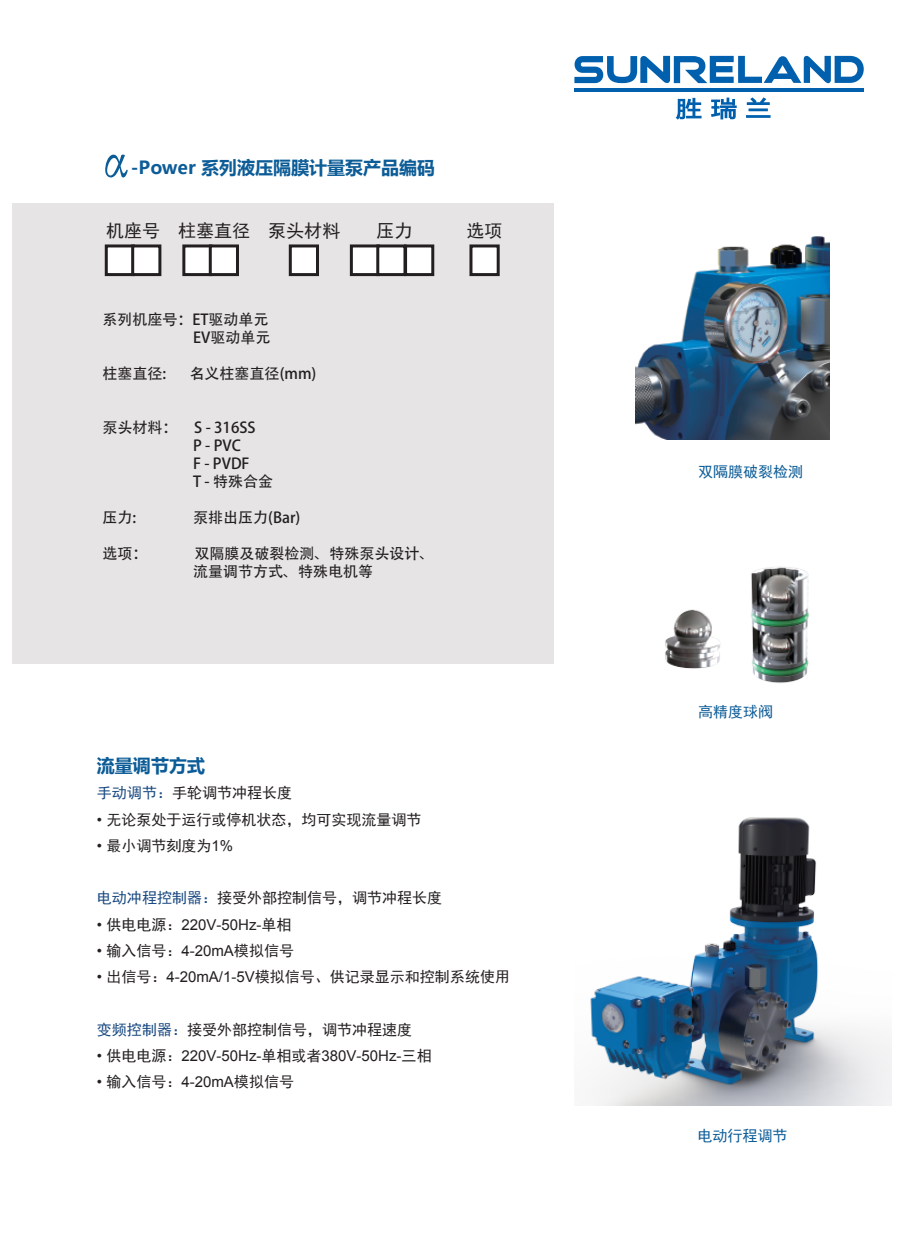
<style>
.page{position:relative;width:919px;height:1238px;background:#fff}
.page>*{position:absolute;margin:0;border:0;box-sizing:border-box;transform-origin:0 0}
.t1{font:300 54px "Adobe Song Std";color:#0c5c97}
.t2{font:700 18px "Microsoft Ya Hei";color:#0c5c97}
.t3{font:18px "Sim Hei";color:#231f20}
.t4{font:15px "Sim Hei";color:#231f20}
.t5{font:15px/18px "Adobe Heiti Std";color:#231f20}
.t6{font:15px "Arial";color:#231f20}
.t7{font:15px "Sim Hei";color:#0c5c97}
.s1{color:#194981}
.s2{font-family:"Arial"}
.s3{font-family:"Sim Hei"}
</style>
<div class="page">
<div style="left:13px;top:203px;width:541px;height:461px;background:#e6e4e5"></div>
<div style="left:105px;top:244px;width:30px;height:32px;background:#fff;border:3px solid #231f20"></div>
<div style="left:131px;top:244px;width:30px;height:32px;background:#fff;border:3px solid #231f20"></div>
<div style="left:182px;top:244px;width:30px;height:32px;background:#fff;border:3px solid #231f20"></div>
<div style="left:209px;top:244px;width:30px;height:32px;background:#fff;border:3px solid #231f20"></div>
<div style="left:289px;top:244px;width:30px;height:32px;background:#fff;border:3px solid #231f20"></div>
<div style="left:350px;top:244px;width:30px;height:32px;background:#fff;border:3px solid #231f20"></div>
<div style="left:376px;top:244px;width:30px;height:32px;background:#fff;border:3px solid #231f20"></div>
<div style="left:404px;top:244px;width:30px;height:32px;background:#fff;border:3px solid #231f20"></div>
<div style="left:469px;top:244px;width:30px;height:32px;background:#fff;border:3px solid #231f20"></div>
<img style="left:590px;top:817px;width:301px;height:288px">
<img style="left:635px;top:237px;width:194px;height:202px">
<img style="left:751px;top:567px;width:58px;height:116px">
<img style="left:665px;top:609px;width:56px;height:60px">
<svg style="left:574px;top:55px;width:289px;height:29px"></svg>
<hr style="left:574px;top:88px;width:289px;height:4px;background:#0160ae">
<svg style="left:675px;top:98px;width:26px;height:22px"></svg>
<svg style="left:711px;top:98px;width:25px;height:21px"></svg>
<svg style="left:746px;top:97px;width:24px;height:21px"></svg>
<h1 class="t1" style="left:89px;top:128px;width:55px">α</h1>
<p class="t2" style="left:131px;top:155px;width:306px">-Power 系列液压隔膜计量泵产品编码</p>
<p class="t3" style="left:106px;top:221px;width:236px">机座号 柱塞直径 泵头材料</p>
<p class="t3" style="left:376px;top:221px;width:37px">压力</p>
<p class="t3" style="left:466px;top:221px;width:37px">选项</p>
<p class="t5" style="left:102px;top:310px;width:170px;text-align:right">系列机座号：ET驱动单元<br>EV驱动单元</p>
<p class="t5" style="left:102px;top:364px;width:65px">柱塞直径:</p>
<p class="t5" style="left:189px;top:364px;width:128px">名义柱塞直径(mm)</p>
<p class="t5" style="left:193px;top:418px;width:81px;text-indent:-91px">泵头材料： S - 316SS<br>P - PVC<br>F - PVDF<br>T - 特殊合金</p>
<p class="t5" style="left:102px;top:508px;width:35px">压力:</p>
<p class="t5" style="left:193px;top:508px;width:109px">泵排出压力(Bar)</p>
<p class="t5" style="left:102px;top:544px;width:46px">选项：</p>
<p class="t5" style="left:193px;top:544px;width:243px">双隔膜及破裂检测、特殊泵头设计、流量调节方式、特殊电机等</p>
<p class="t2" style="left:97px;top:753px;width:109px">流量调节方式</p>
<p class="t4" style="left:97px;top:785px;width:197px"><span class="s1">手动调节：</span>手轮调节冲程长度</p>
<p class="t4" style="left:97px;top:811px;width:326px"><span class="s2">•</span> 无论泵处于运行或停机状态，均可实现流量调节</p>
<p class="t4" style="left:97px;top:837px;width:138px"><span class="s2">•</span> 最小调节刻度为<span class="s2">1%</span></p>
<p class="t4" style="left:97px;top:890px;width:347px"><span class="s1">电动冲程控制器：</span>接受外部控制信号，调节冲程长度</p>
<p class="t6" style="left:97px;top:914px;width:196px">• <span class="s3">供电电源：</span>220V-50Hz-<span class="s3">单相</span></p>
<p class="t4" style="left:97px;top:942px;width:198px"><span class="s2">•</span> 输入信号：<span class="s2">4-20mA</span>模拟信号</p>
<p class="t4" style="left:97px;top:969px;width:414px"><span class="s2">•</span> 出信号：<span class="s2">4-20mA/1-5V</span>模拟信号、供记录显示和控制系统使用</p>
<p class="t4" style="left:97px;top:1021px;width:317px"><span class="s1">变频控制器：</span>接受外部控制信号，调节冲程速度</p>
<p class="t6" style="left:97px;top:1045px;width:336px">• <span class="s3">供电电源：</span>220V-50Hz-<span class="s3">单相或者</span>380V-50Hz-<span class="s3">三相</span></p>
<p class="t4" style="left:97px;top:1074px;width:198px"><span class="s2">•</span> 输入信号：<span class="s2">4-20mA</span>模拟信号</p>
<p class="t7" style="left:698px;top:464px;width:106px">双隔膜破裂检测</p>
<p class="t7" style="left:698px;top:704px;width:76px">高精度球阀</p>
<p class="t7" style="left:697px;top:1127px;width:92px">电动行程调节</p>
</div>
